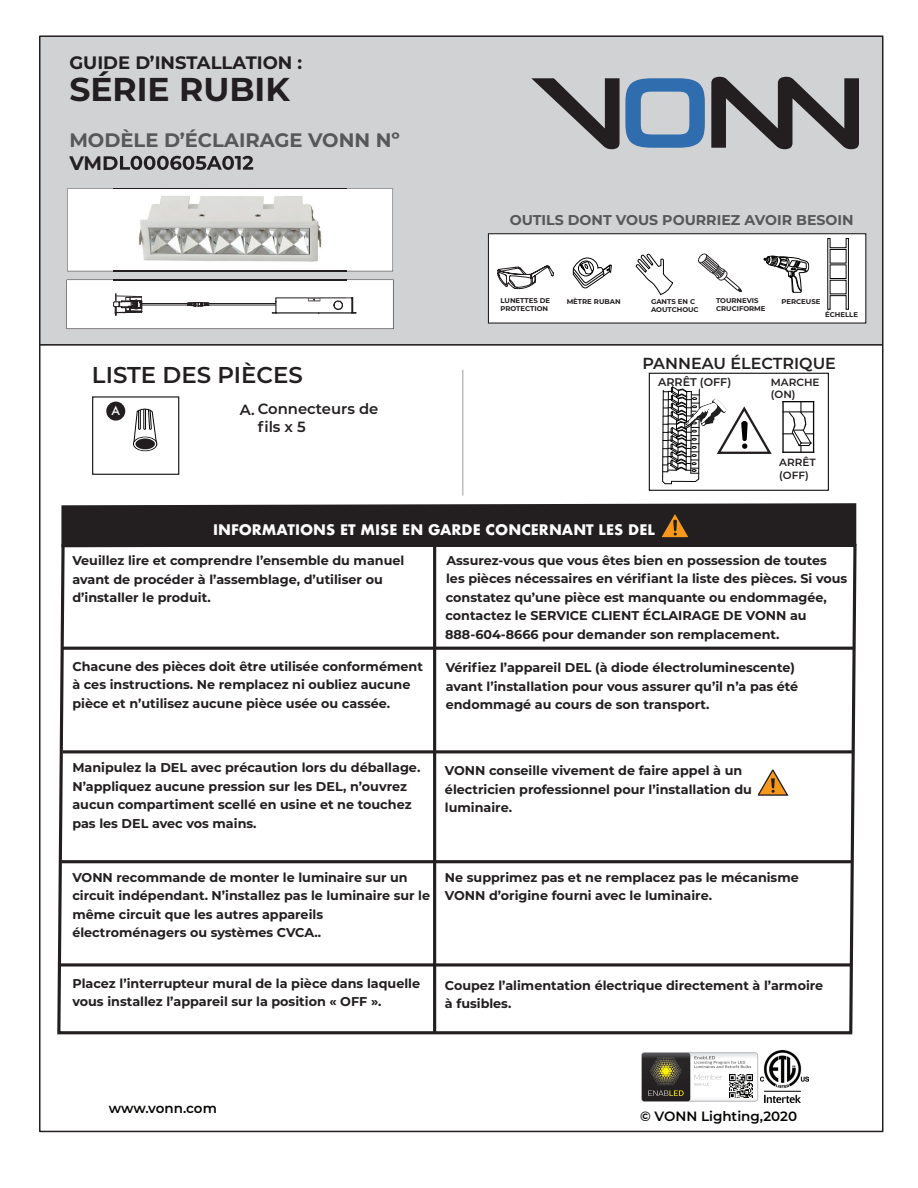
<style>
.page{position:relative;width:918px;height:1188px;background:#fff}
.page>*{position:absolute;margin:0;border:0;box-sizing:border-box;transform-origin:0 0}
.t1{font:700 33px "Montserrat";color:#231f20}
.t2{font:600 22.95px "Montserrat";color:#231f20}
.t3{font:700 19.5px "Montserrat";color:#57585a}
.t4{font:700 18px "Montserrat";color:#231f20}
.t5{font:600 15.9px "Montserrat";color:#231f20}
.t6{font:600 14.85px/17.7px "Montserrat";color:#231f20}
.t7{font:700 14.25px "Montserrat";color:#57585a}
.t8{font:700 14.1px "Futura";color:#fff}
.t9{font:600 13.5px "Montserrat";color:#050504}
.t10{font:700 12.75px/18.5px "Montserrat";color:#231f20}
.t11{font:500 11.55px "Futura";color:#fff}
.t12{font:600 11.1px "Montserrat";color:#231f20}
.t13{font:600 10.5px/12.6px "Montserrat";color:#231f20}
.t14{font:700 6.9px/8.2px "Montserrat";color:#231f20}
</style>
<div class="page">
<img style="left:690px;top:1054px;width:68px;height:47px">
<div style="left:641px;top:1052px;width:117px;height:49px;border:1px solid #bcbdc0;border-radius:3px"></div>
<img style="left:642px;top:1053px;width:48px;height:48px">
<svg style="left:648px;top:1057px;width:36px;height:39px"></svg>
<img style="left:729px;top:1074px;width:24px;height:24px">
<svg style="left:694px;top:1074px;width:28px;height:11px"></svg>
<svg style="left:694px;top:1056px;width:57px;height:12px"></svg>
<img style="left:760px;top:1051px;width:49px;height:51px">
<div style="left:39px;top:36px;width:844px;height:310px;background:#d1d2d4"></div>
<hr style="left:39px;top:344px;width:844px;height:2px;background:#231f20">
<svg style="left:711px;top:77px;width:148px;height:72px"></svg>
<svg style="left:531px;top:78px;width:174px;height:71px"></svg>
<div style="left:92px;top:396px;width:87px;height:79px;background:#fff;border:1px solid #231f20"></div>
<div style="left:106px;top:402px;width:19px;height:19px;background:#231f20;border-radius:50%"></div>
<div style="left:133px;top:437px;width:24px;height:14px;border:1px solid #050504;border-radius:50%"></div>
<div style="left:135px;top:438px;width:20px;height:12px;background:#211d1e;border-radius:50%"></div>
<div style="left:135px;top:438px;width:21px;height:12px;border:1px solid #fff;border-radius:50%"></div>
<svg style="left:134px;top:408px;width:23px;height:37px"></svg>
<hr style="left:462px;top:370px;width:1px;height:126px;background:#bcbdc0">
<div style="left:61px;top:503px;width:795px;height:39px;background:#231f20"></div>
<svg style="left:57px;top:542px;width:800px;height:493px"></svg>
<hr style="left:433px;top:545px;width:3px;height:488px;background:#231f20">
<hr style="left:63px;top:647px;width:791px;height:3px;background:#231f20">
<hr style="left:63px;top:750px;width:791px;height:3px;background:#231f20">
<hr style="left:61px;top:860px;width:790px;height:3px;background:#231f20">
<svg style="left:59px;top:963px;width:792px;height:4px;background:#514d4e"></svg>
<div style="left:488px;top:233px;width:378px;height:91px;background:#fff;border:1px solid #231f20"></div>
<svg style="left:698px;top:254px;width:44px;height:38px"></svg>
<svg style="left:573px;top:257px;width:39px;height:32px"></svg>
<svg style="left:828px;top:238px;width:21px;height:71px"></svg>
<svg style="left:764px;top:255px;width:45px;height:38px"></svg>
<svg style="left:497px;top:266px;width:57px;height:23px"></svg>
<svg style="left:636px;top:254px;width:37px;height:41px"></svg>
<div style="left:67px;top:188px;width:326px;height:83px;background:#fff"></div>
<img style="left:113px;top:155px;width:233px;height:116px">
<img style="left:113px;top:156px;width:140px;height:14px">
<img style="left:113px;top:188px;width:233px;height:1px">
<img style="left:113px;top:271px;width:233px;height:1px">
<svg style="left:66px;top:279px;width:328px;height:50px;background:#e8e8e8"></svg>
<div style="left:649px;top:373px;width:180px;height:118px;background:#fff;border:1px solid #070807"></div>
<hr style="left:782px;top:402px;width:2px;height:50px;background:#070807">
<hr style="left:783px;top:401px;width:31px;height:1px;background:#070807">
<hr style="left:783px;top:452px;width:31px;height:1px;background:#070807">
<svg style="left:783px;top:402px;width:30px;height:50px"></svg>
<hr style="left:813px;top:402px;width:1px;height:50px;background:#070807">
<svg style="left:662px;top:386px;width:110px;height:99px"></svg>
<h3 class="t4" style="left:69px;top:50px;width:234px">GUIDE D’INSTALLATION :</h3>
<h1 class="t1" style="left:69px;top:65px;width:222px">SÉRIE RUBIK</h1>
<h3 class="t3" style="left:69px;top:126px;width:332px">MODÈLE D’ÉCLAIRAGE VONN Nº</h3>
<h2 class="t2" style="left:92px;top:359px;width:212px">LISTE DES PIÈCES</h2>
<p class="t11" style="left:112px;top:403px;width:10px">A</p>
<p class="t6" style="left:258px;top:400px;width:122px;text-indent:-18px">A. Connecteurs de fils x 5</p>
<p class="t7" style="left:510px;top:210px;width:345px">OUTILS DONT VOUS POURRIEZ AVOIR BESOIN</p>
<p class="t14" style="left:500px;top:296px;width:51px">LUNETTES DE<br>PROTECTION</p>
<p class="t14" style="left:567px;top:297px;width:55px">MÈTRE RUBAN</p>
<p class="t14" style="left:651px;top:297px;width:49px">GANTS EN C<br>AOUTCHOUC</p>
<p class="t14" style="left:716px;top:296px;width:51px">TOURNEVIS<br>CRUCIFORME</p>
<p class="t14" style="left:781px;top:297px;width:40px">PERCEUSE</p>
<p class="t14" style="left:825px;top:310px;width:34px">ÉCHELLE</p>
<p class="t5" style="left:642px;top:352px;width:195px">PANNEAU ÉLECTRIQUE</p>
<p class="t13" style="left:771px;top:375px;width:50px">MARCHE (ON)</p>
<p class="t12" style="left:658px;top:375px;width:75px">ARRÊT (OFF)</p>
<p class="t13" style="left:779px;top:456px;width:38px">ARRÊT (OFF)</p>
<p class="t8" style="left:213px;top:519px;width:443px">INFORMATIONS ET MISE EN GARDE CONCERNANT LES DEL</p>
<p class="t10" style="left:72px;top:551px;width:333px">Veuillez lire et comprendre l’ensemble du manuel avant de procéder à l’assemblage, d’utiliser ou d’installer le produit.</p>
<p class="t10" style="left:445px;top:550px;width:404px">Assurez-vous que vous êtes bien en possession de toutes les pièces nécessaires en vérifiant la liste des pièces. Si vous constatez qu’une pièce est manquante ou endommagée, contactez le SERVICE CLIENT ÉCLAIRAGE DE VONN au 888-604-8666 pour demander son remplacement.</p>
<p class="t10" style="left:72px;top:656px;width:352px">Chacune des pièces doit être utilisée conformément à ces instructions. Ne remplacez ni oubliez aucune pièce et n’utilisez aucune pièce usée ou cassée.</p>
<p class="t10" style="left:446px;top:658px;width:354px">Vérifiez l’appareil DEL (à diode électroluminescente) avant l’installation pour vous assurer qu’il n’a pas été endommagé au cours de son transport.</p>
<p class="t10" style="left:72px;top:758px;width:349px">Manipulez la DEL avec précaution lors du déballage.<br>N’appliquez aucune pression sur les DEL, n’ouvrez aucun compartiment scellé en usine et ne touchez pas les DEL avec vos mains.</p>
<p class="t10" style="left:445px;top:761px;width:309px">VONN conseille vivement de faire appel à un électricien professionnel pour l’installation du luminaire.</p>
<p class="t10" style="left:72px;top:867px;width:359px">VONN recommande de monter le luminaire sur un circuit indépendant. N’installez pas le luminaire sur le même circuit que les autres appareils électroménagers ou systèmes CVCA..</p>
<p class="t10" style="left:72px;top:974px;width:349px;line-height:18px">Placez l’interrupteur mural de la pièce dans laquelle vous installez l’appareil sur la position « OFF ».</p>
<p class="t10" style="left:445px;top:867px;width:355px">Ne supprimez pas et ne remplacez pas le mécanisme<br>VONN d’origine fourni avec le luminaire.</p>
<p class="t10" style="left:445px;top:976px;width:380px;line-height:18px">Coupez l’alimentation électrique directement à l’armoire à fusibles.</p>
<p class="t9" style="left:109px;top:1099px;width:109px">www.vonn.com</p>
<p class="t9" style="left:640px;top:1106px;width:159px">© VONN Lighting,2020</p>
</div>
